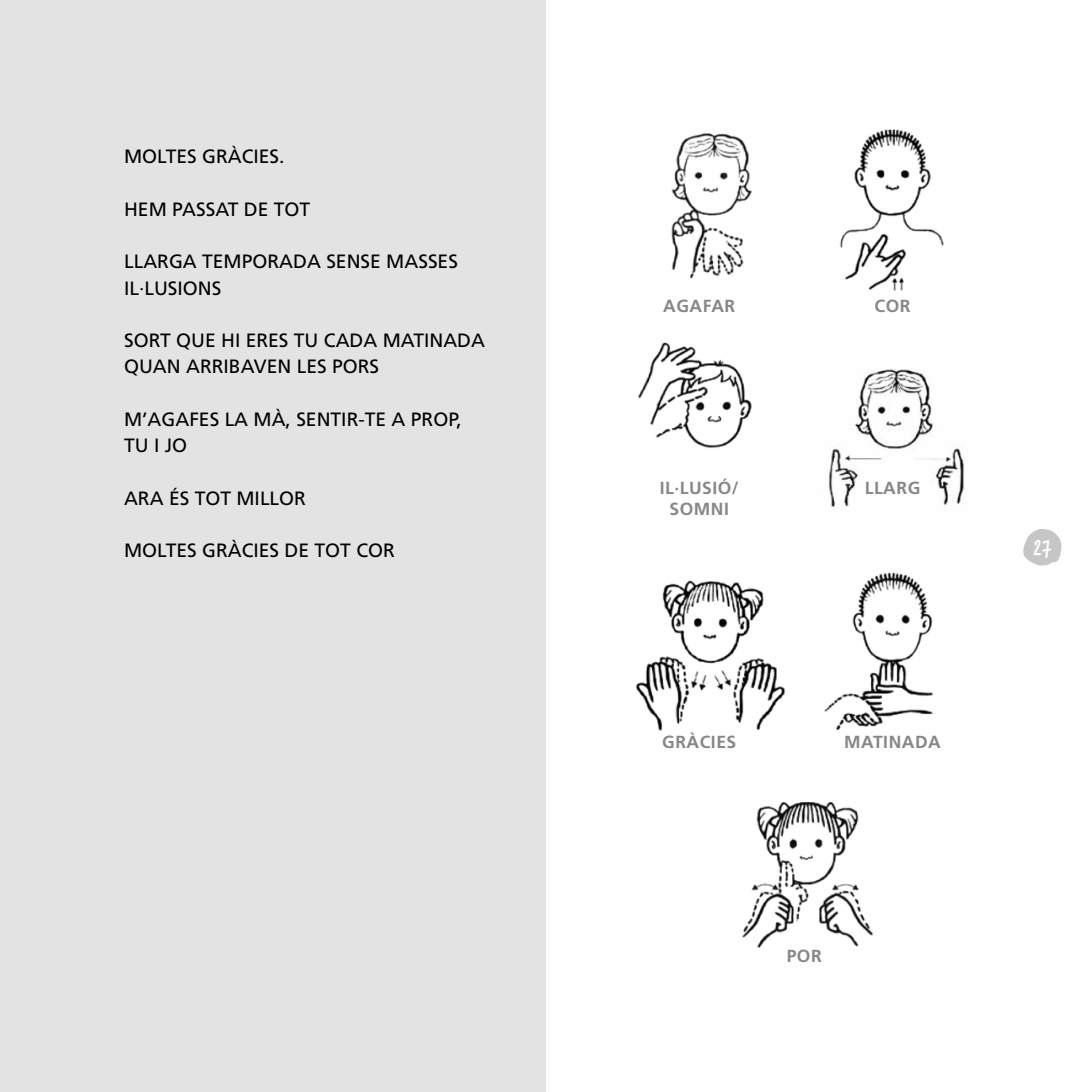
<style>
.page{position:relative;width:1092px;height:1092px;background:#fff}
.page>*{position:absolute;margin:0;border:0;box-sizing:border-box;transform-origin:0 0}
.t1{font:24.5px "Trash Hand";color:#fff}
.t2{font:19.25px/26.2px "Frutiger LT Std";color:#000}
.t3{font:700 17.5px/21px "Frutiger LT Std";letter-spacing:.03em;color:#878787;text-align:center}
</style>
<div class="page">
<svg style="left:1023px;top:529px;width:38px;height:36px"></svg>
<img style="left:671px;top:129px;width:273px;height:162px">
<img style="left:638px;top:342px;width:114px;height:106px">
<img style="left:828px;top:369px;width:137px;height:138px">
<img style="left:635px;top:580px;width:150px;height:151px">
<img style="left:742px;top:802px;width:132px;height:146px">
<img style="left:824px;top:572px;width:109px;height:158px">
<div style="left:0;top:0;width:546px;height:1091px;background:#e3e3e3"></div>
<p class="t2" style="left:124px;top:144px;width:162px">MOLTES GRÀCIES.</p>
<p class="t2" style="left:124px;top:196px;width:188px">HEM PASSAT DE TOT</p>
<p class="t2" style="left:124px;top:249px;width:335px">LLARGA TEMPORADA SENSE MASSES<br>IL·LUSIONS</p>
<p class="t2" style="left:124px;top:327px;width:362px">SORT QUE HI ERES TU CADA MATINADA<br>QUAN ARRIBAVEN LES PORS</p>
<p class="t2" style="left:124px;top:406px;width:339px">M’AGAFES LA MÀ, SENTIR-TE A PROP,<br>TU I JO</p>
<p class="t2" style="left:124px;top:485px;width:183px">ARA ÉS TOT MILLOR</p>
<p class="t2" style="left:124px;top:537px;width:272px">MOLTES GRÀCIES DE TOT COR</p>
<p class="t3" style="left:663px;top:295px;width:74px">AGAFAR</p>
<p class="t3" style="left:874px;top:295px;width:38px">COR</p>
<p class="t3" style="left:659px;top:477px;width:81px">IL·LUSIÓ/<br>SOMNI</p>
<p class="t3" style="left:864px;top:477px;width:57px">LLARG</p>
<p class="t1" style="left:1033px;top:535px;width:19px">27</p>
<p class="t3" style="left:662px;top:731px;width:76px">GRÀCIES</p>
<p class="t3" style="left:844px;top:731px;width:98px">MATINADA</p>
<p class="t3" style="left:786px;top:945px;width:37px">POR</p>
</div>
